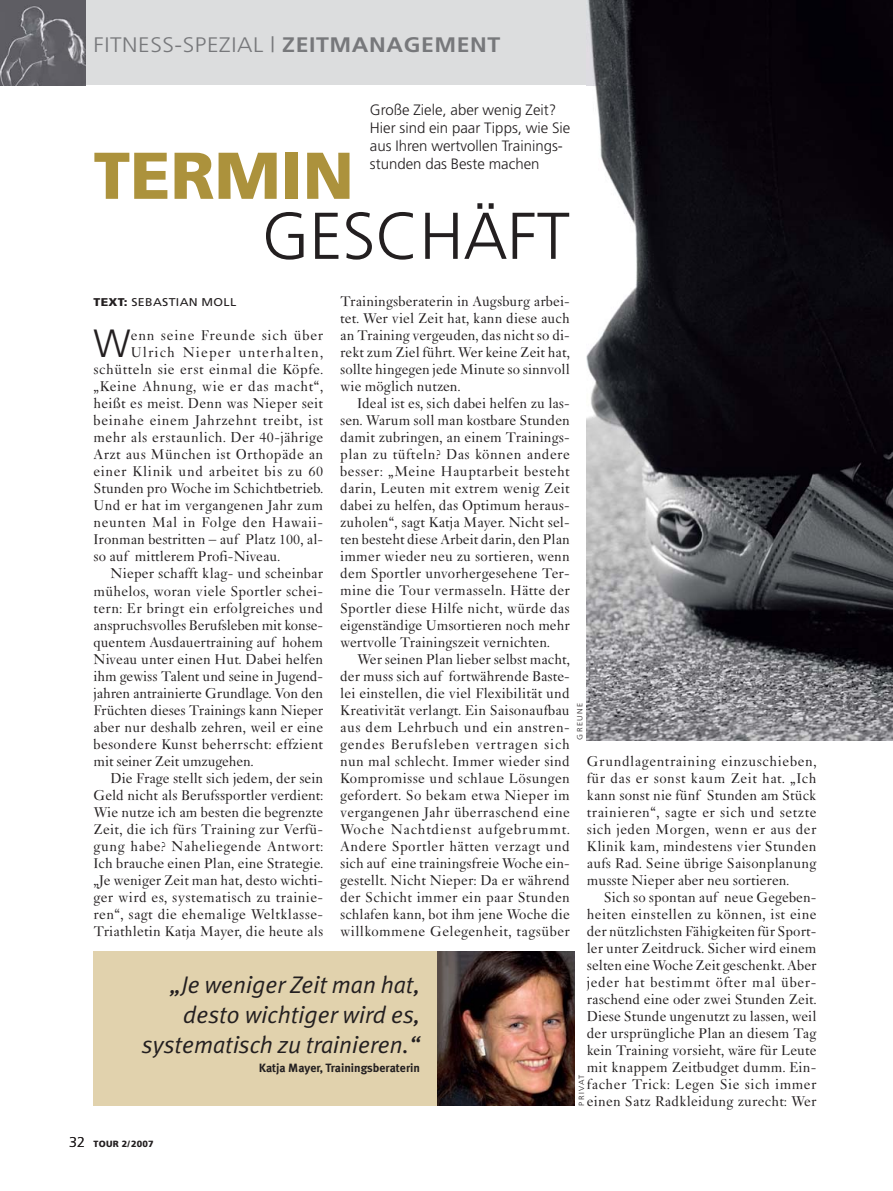
<style>
.page{position:relative;width:893px;height:1191px;background:#fff}
.page>*{position:absolute;margin:0;border:0;box-sizing:border-box;transform-origin:0 0}
.t1{font:300 66px "Frutiger";color:#231f20}
.t2{font:900 66px "Frutiger";color:#ac923c}
.t3{font:300 39.3px "Frutiger";color:#231f20}
.t4{font:italic 24px/30px "Meta Plus Normal";color:#231f20;text-align:right}
.t5{font:300 21px "Frutiger";letter-spacing:.025em;color:#77787b;scale:1.1 1}
.t6{font:15px/17px "Janson";letter-spacing:.015em;color:#231f20;text-align:justify}
.t7{font:15px "Janson";letter-spacing:-.005em;color:#231f20}
.t8{font:300 15px/18px "Frutiger";color:#231f20}
.t9{font:15px "Janson";letter-spacing:.04em;color:#231f20}
.t10{font:15px "Janson";letter-spacing:.045em;color:#231f20}
.t11{font:15px "Janson";letter-spacing:.035em;color:#231f20}
.t12{font:15px "Janson";letter-spacing:.075em;color:#231f20}
.t13{font:15px "Janson";letter-spacing:.05em;color:#231f20}
.t14{font:700 12px "Meta Plus";color:#231f20}
.t15{font:11.25px "Frutiger";letter-spacing:.025em;color:#231f20;scale:1.1 1}
.t16{font:900 9px "Frutiger";letter-spacing:.025em;color:#231f20}
.t17{font:300 7.5px "Frutiger";letter-spacing:.175em;color:#231f20;scale:1.1 1}
.s1{font-weight:700}
.s2{font-weight:900}
.s3{font-weight:300;font-size:14.25px}
</style>
<div class="page">
<div style="left:0;top:0;width:892px;height:85px;background:#dcddde"></div>
<img style="left:0;top:0;width:85px;height:85px">
<div style="left:94px;top:951px;width:479px;height:155px;background:#e1d2ad"></div>
<img style="left:438px;top:951px;width:136px;height:155px">
<img style="left:587px;top:0;width:305px;height:740px">
<h3 class="t5" style="left:94px;top:36px;width:371px">FITNESS-SPEZIAL | <span class="s1">ZEITMANAGEMENT</span></h3>
<p class="t8" style="left:370px;top:102px;width:202px">Große Ziele, aber wenig Zeit?<br>Hier sind ein paar Tipps, wie Sie aus Ihren wertvollen Trainings&shy;stunden das Beste machen</p>
<h1 class="t2" style="left:94px;top:149px;width:262px">TERMIN</h1>
<h1 class="t1" style="left:262px;top:209px;width:310px">GESCHÄFT</h1>
<p class="t6" style="left:340px;top:294px;width:231px">Trainingsberaterin in Augsburg arbei&shy;tet. Wer viel Zeit hat, kann diese auch an Training vergeuden, das nicht so di&shy;rekt zum Ziel führt. Wer keine Zeit hat, sollte hingegen jede Minute so sinnvoll wie möglich nutzen.</p>
<p class="t6" style="left:340px;top:396px;width:231px;text-indent:17px">Ideal ist es, sich dabei helfen zu las&shy;sen. Warum soll man kostbare Stunden damit zubringen, an einem Trainings&shy;plan zu tüfteln? Das können andere besser: „Meine Hauptarbeit besteht darin, Leuten mit extrem wenig Zeit dabei zu helfen, das Optimum heraus&shy;zuholen“, sagt Katja Mayer. Nicht sel&shy;ten besteht diese Arbeit darin, den Plan immer wieder neu zu sortieren, wenn dem Sportler unvorhergesehene Ter&shy;mine die Tour vermasseln. Hätte der Sportler diese Hilfe nicht, würde das eigenständige Umsortieren noch mehr wertvolle Trainingszeit vernichten.</p>
<p class="t6" style="left:340px;top:652px;width:231px;text-indent:17px">Wer seinen Plan lieber selbst macht, der muss sich auf fortwährende Baste&shy;lei einstellen, die viel Flexibilität und Kreativität verlangt. Ein Saisonaufbau aus dem Lehrbuch und ein anstren&shy;gendes Berufsleben vertragen sich nun mal schlecht. Immer wieder sind Kompromisse und schlaue Lösungen gefordert. So bekam etwa Nieper im vergangenen Jahr überraschend eine Woche Nachtdienst aufgebrummt.<br>Andere Sportler hätten verzagt und sich auf eine trainingsfreie Woche ein&shy;gestellt. Nicht Nieper: Da er während der Schicht immer ein paar Stunden schlafen kann, bot ihm jene Woche die willkommene Gelegenheit, tagsüber</p>
<p class="t15" style="left:94px;top:298px;width:131px"><span class="s2">TEXT:</span> SEBASTIAN MOLL</p>
<h2 class="t3" style="left:94px;top:328px;width:39px">W</h2>
<p class="t13" style="left:131px;top:330px;width:194px">enn seine Freunde sich über</p>
<p class="t12" style="left:131px;top:347px;width:194px">Ulrich Nieper unterhalten,</p>
<p class="t11" style="left:94px;top:364px;width:231px">schütteln sie erst einmal die Köpfe.</p>
<p class="t9" style="left:94px;top:381px;width:231px">„Keine Ahnung, wie er das macht“,</p>
<p class="t6" style="left:94px;top:396px;width:231px">heißt es meist. Denn was Nieper seit</p>
<p class="t10" style="left:94px;top:415px;width:231px">beinahe einem Jahrzehnt treibt, ist</p>
<p class="t6" style="left:94px;top:430px;width:231px">mehr als erstaunlich. Der 40-jährige</p>
<p class="t6" style="left:94px;top:447px;width:231px">Arzt aus München ist Orthopäde an</p>
<p class="t9" style="left:94px;top:466px;width:231px">einer Klinik und arbeitet bis zu 60</p>
<p class="t6" style="left:94px;top:481px;width:231px">Stunden pro Woche im Schichtbetrieb.</p>
<p class="t6" style="left:94px;top:498px;width:231px">Und er hat im vergangenen Jahr zum</p>
<p class="t10" style="left:94px;top:517px;width:231px">neunten Mal in Folge den Hawaii-</p>
<p class="t6" style="left:94px;top:532px;width:231px">Ironman bestritten – auf Platz 100, al-</p>
<p class="t6" style="left:94px;top:549px;width:188px">so auf mittlerem Profi-Niveau.</p>
<p class="t6" style="left:111px;top:566px;width:214px">Nieper schafft klag- und scheinbar</p>
<p class="t6" style="left:94px;top:583px;width:231px">mühelos, woran viele Sportler schei-</p>
<p class="t6" style="left:94px;top:601px;width:231px">tern: Er bringt ein erfolgreiches und</p>
<p class="t7" style="left:94px;top:619px;width:231px">anspruchsvolles Berufsleben mit konse-</p>
<p class="t6" style="left:94px;top:635px;width:231px">quentem Ausdauertraining auf hohem</p>
<p class="t6" style="left:94px;top:652px;width:231px">Niveau unter einen Hut. Dabei helfen</p>
<p class="t7" style="left:94px;top:670px;width:231px">ihm gewiss Talent und seine in Jugend-</p>
<p class="t7" style="left:94px;top:687px;width:231px">jahren antrainierte Grundlage. Von den</p>
<p class="t7" style="left:94px;top:704px;width:231px">Früchten dieses Trainings kann Nieper</p>
<p class="t6" style="left:94px;top:720px;width:231px">aber nur deshalb zehren, weil er eine</p>
<p class="t6" style="left:94px;top:737px;width:231px">besondere Kunst beherrscht: effzient</p>
<p class="t7" style="left:94px;top:755px;width:161px">mit seiner Zeit umzugehen.</p>
<p class="t6" style="left:111px;top:771px;width:214px">Die Frage stellt sich jedem, der sein</p>
<p class="t6" style="left:94px;top:788px;width:231px">Geld nicht als Berufssportler verdient:</p>
<p class="t6" style="left:94px;top:805px;width:231px">Wie nutze ich am besten die begrenzte</p>
<p class="t6" style="left:94px;top:822px;width:231px">Zeit, die ich fürs Training zur Ver fü-</p>
<p class="t9" style="left:94px;top:840px;width:231px">gung habe? Naheliegende Antwort:</p>
<p class="t6" style="left:94px;top:856px;width:231px">Ich brauche einen Plan, eine Strategie.</p>
<p class="t6" style="left:94px;top:873px;width:231px">„Je weniger Zeit man hat, desto wichti-</p>
<p class="t6" style="left:94px;top:890px;width:231px">ger wird es, systematisch zu trainie-</p>
<p class="t6" style="left:94px;top:907px;width:231px">ren“, sagt die ehemalige Weltklasse-</p>
<p class="t6" style="left:94px;top:924px;width:231px">Triathletin Katja Mayer, die heute als</p>
<p class="t17" style="left:577px;top:739px;width:35px;rotate:-90deg">GREUNE</p>
<p class="t6" style="left:587px;top:754px;width:231px">Grundlagentraining einzuschieben, für das er sonst kaum Zeit hat. „Ich kann sonst nie fünf Stunden am Stück trainieren“, sagte er sich und setzte sich jeden Morgen, wenn er aus der Klinik kam, mindestens vier Stunden aufs Rad. Seine übrige Saisonplanung musste Nieper aber neu sortieren.</p>
<p class="t6" style="left:587px;top:890px;width:231px;text-indent:17px">Sich so spontan auf neue Gegeben&shy;heiten einstellen zu können, ist eine der nützlichsten Fähigkeiten für Sport&shy;ler unter Zeitdruck. Sicher wird einem selten eine Woche Zeit geschenkt. Aber jeder hat bestimmt öfter mal über&shy;raschend eine oder zwei Stunden Zeit.<br>Diese Stunde ungenutzt zu lassen, weil der ursprüngliche Plan an diesem Tag kein Training vorsieht, wäre für Leute mit knappem Zeitbudget dumm. Ein&shy;facher Trick: Legen Sie sich immer einen Satz Radkleidung zurecht: Wer</p>
<h3 class="t4" style="left:142px;top:971px;width:280px">„Je weniger Zeit man hat, desto wichtiger wird es, systematisch zu trainieren.“</h3>
<p class="t14" style="left:259px;top:1063px;width:163px">Katja Mayer, Trainingsberaterin</p>
<p class="t17" style="left:579px;top:1106px;width:30px;rotate:-90deg">PRIVAT</p>
<p class="t16" style="left:69px;top:1139px;width:86px"><span class="s3">32</span> TOUR 2/2007</p>
</div>
